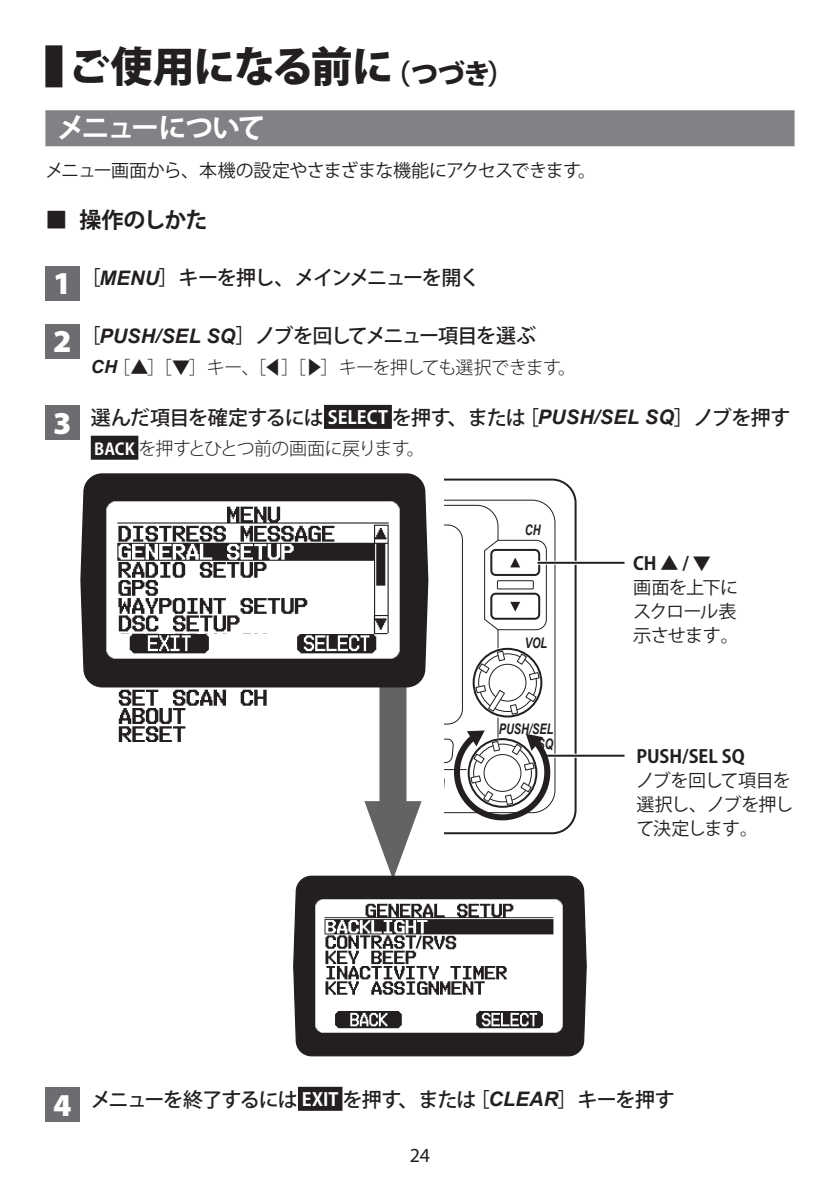
<style>
.page{position:relative;width:840px;height:1191px;background:#fff}
.page>*{position:absolute;margin:0;border:0;box-sizing:border-box;transform-origin:0 0}
.t1{font:800 42px "Koz Go Pro";letter-spacing:-.04em;color:#231f20}
.t2{font:700 28px "Koz Go Std";letter-spacing:-.085em;color:#fff}
.t3{font:700 22px "Koz Go Std";letter-spacing:-.05em;color:#231f20}
.t4{font:500 20px "Koz Go Std";letter-spacing:-.03em;color:#231f20}
.t5{font:500 20px "Koz Go Std";letter-spacing:-.05em;color:#231f20}
.t6{font:500 20px "Koz Go Std";letter-spacing:-.07em;color:#231f20}
.t7{font:500 20px "Koz Go Std";letter-spacing:-.075em;color:#231f20}
.t8{font:20px "Myriad Pro";color:#231f20}
.t9{font:18px/24px "Koz Go Std";letter-spacing:-.04em;color:#231f20}
.t10{font:300 18px "Koz Go Std";letter-spacing:-.05em;color:#231f20}
.t11{font:700 18px "Koz Go Std";letter-spacing:-.005em;color:#231f20}
.t12{font:italic 700 14.6px/14px "Arial";color:#231f20;text-align:right;scale:.75 1}
.s1{font-size:27.2px}
.s2{font-family:"Myriad Pro";font-weight:900;font-size:32px;color:#fff}
.s3{font-family:"Arial";font-weight:700;font-style:italic}
.s4{font-family:"Koz Go Pr 6 N"}
.s5{font-weight:700;font-size:18px;color:#fff}
.s6{font-weight:700;font-size:16.2px;color:#fff}
</style>
<div class="page">
<div style="left:45px;top:110px;width:749px;height:36px;background:#808285"></div>
<div style="left:324px;top:405px;width:67px;height:24px;background:#231f20"></div>
<div style="left:91px;top:436px;width:47px;height:24px;background:#231f20"></div>
<div style="left:298px;top:1086px;width:44px;height:24px;background:#231f20"></div>
<div style="left:45px;top:266px;width:34px;height:34px;background:#6c6d70"></div>
<div style="left:45px;top:324px;width:34px;height:34px;background:#6c6d70"></div>
<div style="left:45px;top:406px;width:34px;height:34px;background:#6c6d70"></div>
<div style="left:45px;top:1087px;width:34px;height:34px;background:#6c6d70"></div>
<svg style="left:444px;top:478px;width:132px;height:356px"></svg>
<svg style="left:558px;top:561px;width:66px;height:4px"></svg>
<hr style="left:537px;top:562px;width:87px;height:2px;background:#231f20">
<svg style="left:558px;top:753px;width:66px;height:4px"></svg>
<hr style="left:545px;top:754px;width:79px;height:2px;background:#231f20">
<div style="left:379px;top:638px;width:27px;height:194px;background:#636366"></div>
<svg style="left:364px;top:801px;width:57px;height:74px"></svg>
<svg style="left:444px;top:500px;width:114px;height:328px"></svg>
<div style="left:296px;top:876px;width:287px;height:179px;background:#231f20;border-radius:15px"></div>
<div style="left:295px;top:875px;width:289px;height:181px;border:1px solid #231f20;border-radius:15px"></div>
<img style="left:315px;top:899px;width:247px;height:133px">
<div style="left:84px;top:474px;width:340px;height:212px;background:#231f20;border-radius:18px"></div>
<div style="left:83px;top:473px;width:342px;height:214px;border:2px solid #231f20;border-radius:18px"></div>
<img style="left:107px;top:501px;width:292px;height:158px">
<img style="left:116px;top:615px;width:258px;height:18px">
<img style="left:118px;top:689px;width:149px;height:53px">
<div style="left:45px;top:45px;width:17px;height:42px;background:#231f20"></div>
<h1 class="t1" style="left:68px;top:39px;width:448px">ご使用になる前に<span class="s1">（つづき）</span></h1>
<h2 class="t2" style="left:57px;top:110px;width:210px">メニューについて</h2>
<p class="t9" style="left:45px;top:159px;width:552px">メニュー画面から、本機の設定やさまざまな機能にアクセスできます。</p>
<p class="t3" style="left:45px;top:206px;width:163px">■ 操作のしかた</p>
<p class="t7" style="left:53px;top:265px;width:428px"><span class="s2">1</span> ［<span class="s3">MENU</span>］キーを押し、メインメニューを開く</p>
<p class="t6" style="left:53px;top:323px;width:484px"><span class="s2">2</span> ［<span class="s3">PUSH/SEL SQ</span>］ノブを回してメニュー項目を選ぶ</p>
<p class="t10" style="left:91px;top:356px;width:486px"><span class="s3">CH</span>［▲］［▼］キー、［<span class="s4">◀</span>］［<span class="s4">▶</span>］キーを押しても選択できます。</p>
<p class="t4" style="left:53px;top:405px;width:738px"><span class="s2">3</span> 選んだ項目を確定するには <span class="s5">SELECT</span> を押す、または［<span class="s3">PUSH/SEL SQ</span>］ノブを押す</p>
<p class="t10" style="left:94px;top:437px;width:332px"><span class="s6">BACK</span> を押すとひとつ前の画面に戻ります。</p>
<p class="t12" style="left:524px;top:524px;width:23px">CH</p>
<p class="t12" style="left:524px;top:636px;width:31px">VOL</p>
<p class="t12" style="left:498px;top:723px;width:74px">PUSH/SEL<br>SQ</p>
<p class="t11" style="left:633px;top:551px;width:79px">CH ▲ / ▼</p>
<p class="t9" style="left:633px;top:576px;width:107px">画面を上下にスクロール表示させます。</p>
<p class="t11" style="left:636px;top:744px;width:110px">PUSH/SEL SQ</p>
<p class="t9" style="left:636px;top:769px;width:158px">ノブを回して項目を選択し、ノブを押して決定します。</p>
<p class="t5" style="left:53px;top:1086px;width:622px"><span class="s2">4</span> メニューを終了するには <span class="s5">EXIT</span> を押す、または［<span class="s3">CLEAR</span>］キーを押す</p>
<p class="t8" style="left:409px;top:1143px;width:22px">24</p>
</div>
